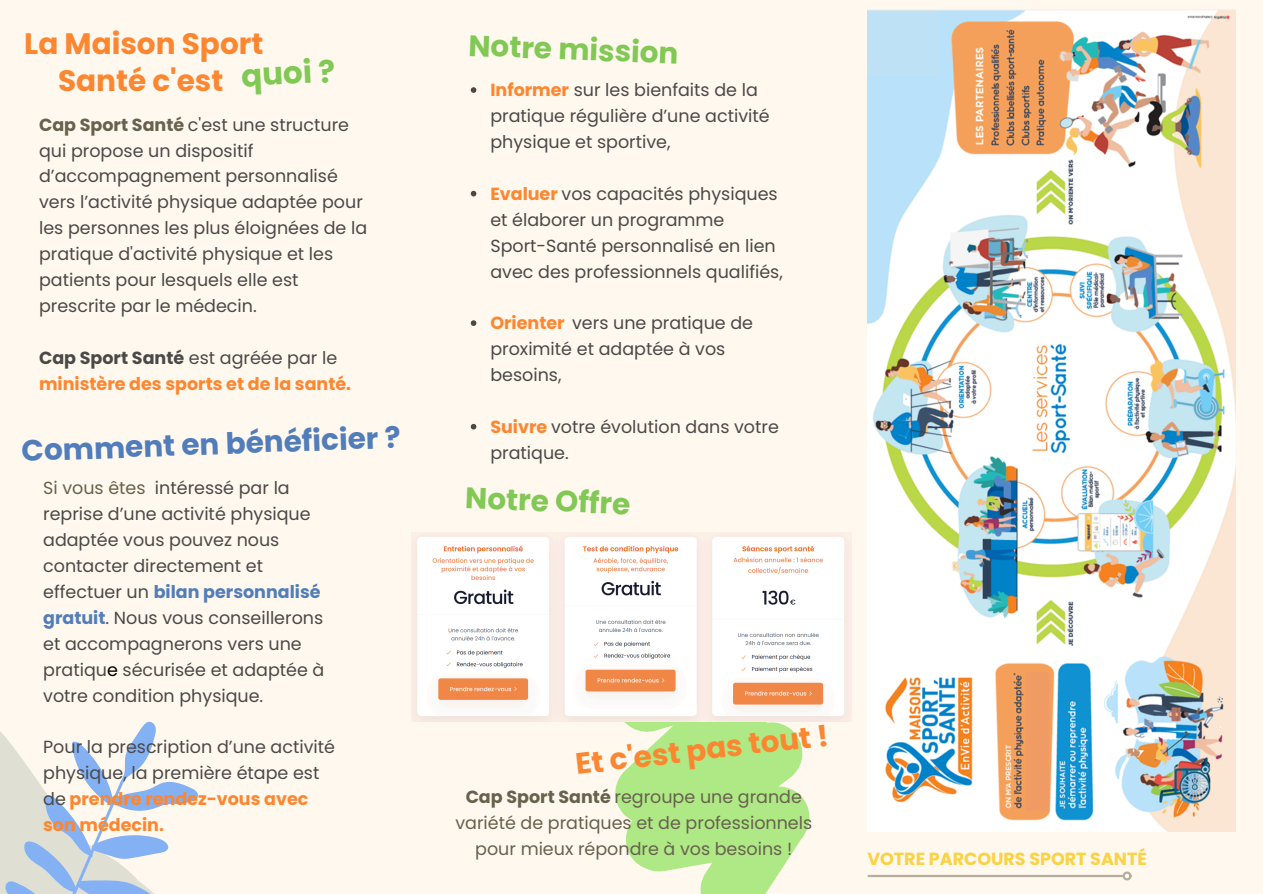
<style>
.page{position:relative;width:1263px;height:894px;background:#fff}
.page>*{position:absolute;margin:0;border:0;box-sizing:border-box;transform-origin:0 0}
.t1{font:700 31.05px "Poppins";color:#81c855}
.t2{font:700 29.55px/37.2px "Poppins";color:#fd8630;text-align:center}
.t3{font:700 29.55px "Poppins";color:#81c855}
.t4{font:700 29.55px "Poppins";color:#527dbb}
.t5{font:17.55px/25.8px "Poppins";color:#4b4948}
.t6{font:17.55px/25.8px "Poppins";color:#68614e;text-align:center}
.t7{font:700 17.55px/25.8px "Poppins";color:#fd8630}
.t8{font:700 17.55px "Poppins";color:#fad243}
.s1{font-weight:700;color:#68614e}
.s2{color:#4b4948}
.s3{font-weight:400;color:#4b4948}
.s4{color:#68614e}
.s5{font-weight:700;color:#527dbb}
.s6{color:#000}
.s7{font-weight:700;color:#fd8630}
.s8{font-weight:700}
</style>
<div class="page">
<div style="left:0;top:0;width:1263px;height:893px;background:#fff8ee"></div>
<hr style="left:868px;top:874px;width:254px;height:2px;background:#847d6a">
<div style="left:1122px;top:871px;width:9px;height:9px;border:2px solid #847d6a;border-radius:50%"></div>
<svg style="left:0;top:721px;width:198px;height:172px"></svg>
<svg style="left:615px;top:721px;width:194px;height:172px;fill:#aee985"></svg>
<img style="left:867px;top:10px;width:368px;height:821px">
<img style="left:412px;top:533px;width:440px;height:188px">
<svg style="left:471px;top:87px;width:5px;height:6px"></svg>
<svg style="left:471px;top:191px;width:5px;height:5px"></svg>
<svg style="left:471px;top:320px;width:5px;height:6px"></svg>
<svg style="left:471px;top:424px;width:5px;height:5px"></svg>
<p class="t2" style="left:24px;top:25px;width:241px">La Maison Sport<br>Santé c'est</p>
<p class="t1" style="left:240px;top:54px;width:96px;rotate:-3deg">quoi ?</p>
<h1 class="t5" style="left:39px;top:111px;width:330px"><span class="s1">Cap Sport Santé</span> c'est une structure qui propose un dispositif d’accompagnement personnalisé vers l’activité physique adaptée pour les personnes les plus éloignées de la pratique d'activité physique et les patients pour lesquels elle est prescrite par le médecin.</h1>
<h1 class="t7" style="left:39px;top:344px;width:314px"><span class="s2">Cap Sport Santé</span> <span class="s3">est agréée par le </span>ministère des sports et de la santé.</h1>
<h1 class="t4" style="left:21px;top:430px;width:381px;rotate:-2deg">Comment en bénéficier ?</h1>
<p class="t5" style="left:43px;top:475px;width:283px"><span class="s4">Si vous êtes</span> intéressé par la reprise d’une activité physique adaptée vous pouvez nous contacter directement et effectuer un <span class="s5">bilan personnalisé gratuit</span>. Nous vous conseillerons et accompagnerons vers une pratiqu<span class="s6">e</span> sécurisée et adaptée à votre condition physique.</p>
<p class="t5" style="left:43px;top:734px;width:293px">Pour la prescription d’une activité physique, la première étape est de <span class="s7">prendre rendez-vous avec son médecin.</span></p>
<p class="t3" style="left:469px;top:25px;width:212px;rotate:2deg">Notre mission</p>
<p class="t5" style="left:490px;top:77px;width:281px"><span class="s7">Informer</span> sur les bienfaits de la pratique régulière d’une activité physique et sportive,</p>
<p class="t5" style="left:490px;top:181px;width:294px"><span class="s7">Evaluer</span> vos capacités physiques et élaborer un programme<br>Sport-Santé personnalisé en lien avec des professionnels qualifiés,</p>
<p class="t5" style="left:490px;top:310px;width:264px"><span class="s7">Orienter</span> vers une pratique de proximité et adaptée à vos besoins,</p>
<h1 class="t5" style="left:490px;top:413px;width:290px"><span class="s7">Suivre</span> votre évolution dans votre pratique.</h1>
<h1 class="t3" style="left:466px;top:477px;width:167px;rotate:2deg">Notre Offre</h1>
<p class="t2" style="left:573px;top:746px;width:256px;rotate:-7deg">Et c'est pas tout !</p>
<p class="t6" style="left:455px;top:784px;width:358px"><span class="s8">Cap Sport Santé</span> regroupe une grande variété de pratiques et de professionnels pour mieux répondre à vos besoins !</p>
<h1 class="t8" style="left:867px;top:846px;width:281px">VOTRE PARCOURS SPORT SANTÉ</h1>
</div>
